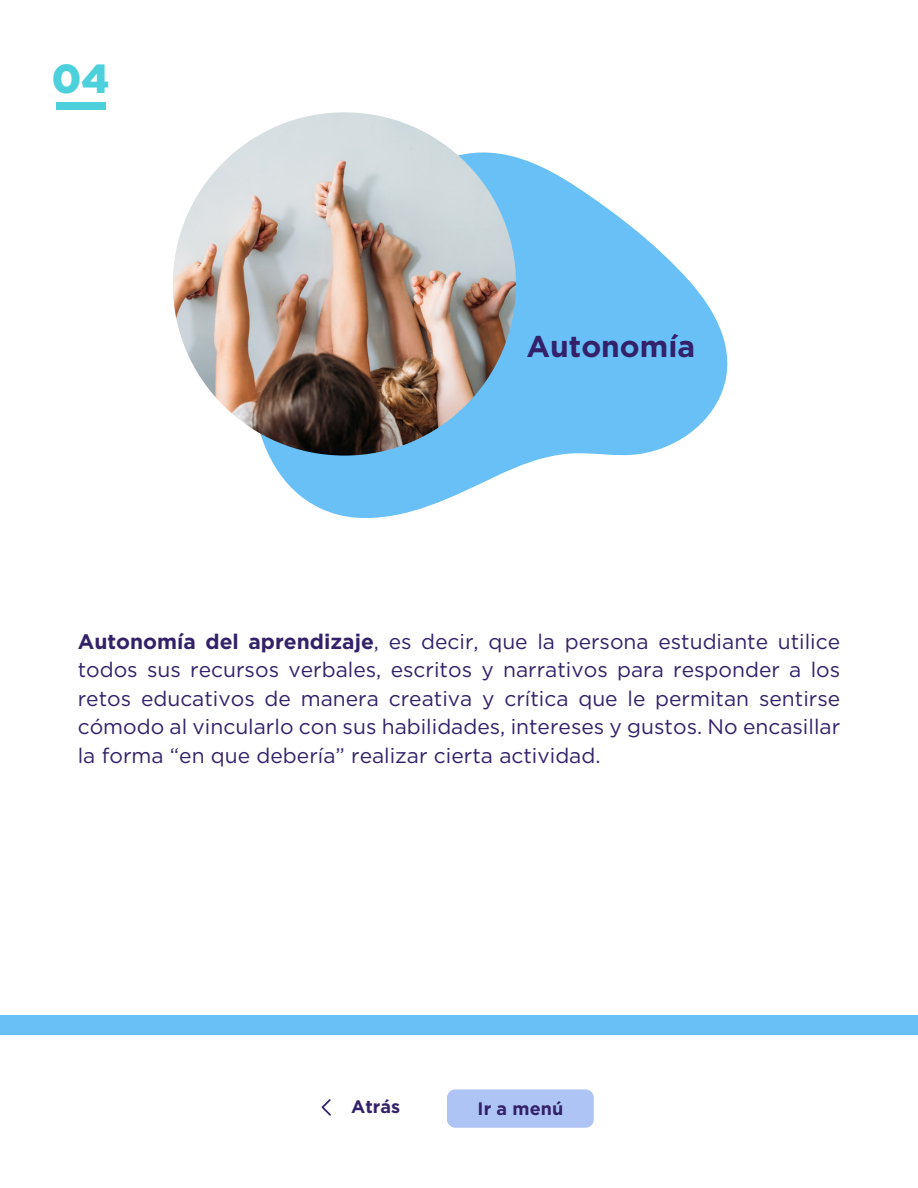
<style>
.page{position:relative;width:918px;height:1188px;background:#fff}
.page>*{position:absolute;margin:0;border:0;box-sizing:border-box;transform-origin:0 0}
.t1{font:900 40.5px "Gotham";color:#4cd0dc}
.t2{font:700 30px "Gotham";color:#332169}
.t3{font:21px/28.5px "Gotham";color:#332169;text-align:justify}
.t4{font:700 18px "Gotham";color:#332169}
.s1{font-weight:700}
</style>
<div class="page">
<div style="left:447px;top:1089px;width:147px;height:39px;background:#aec4f5;border-radius:8px"></div>
<svg style="left:322px;top:1099px;width:9px;height:17px"></svg>
<svg style="left:254px;top:152px;width:474px;height:366px;fill:#68c0f7"></svg>
<img style="left:173px;top:112px;width:343px;height:344px;border-radius:172px">
<div style="left:56px;top:103px;width:49px;height:7px;background:#4cd0dc"></div>
<div style="left:0;top:1015px;width:918px;height:19px;background:#68c0f7"></div>
<p class="t1" style="left:52px;top:51px;width:59px">04</p>
<p class="t2" style="left:526px;top:326px;width:170px">Autonomía</p>
<p class="t3" style="left:78px;top:626px;width:764px"><span class="s1">Autonomía del aprendizaje</span>, es decir, que la persona estudiante utilice todos sus recursos verbales, escritos y narrativos para responder a los retos educativos de manera creativa y crítica que le permitan sentirse cómodo al vincularlo con sus habilidades, intereses y gustos. No encasillar la forma “en que debería” realizar cierta actividad.</p>
<p class="t4" style="left:351px;top:1095px;width:50px">Atrás</p>
<p class="t4" style="left:478px;top:1097px;width:87px">Ir a menú</p>
</div>
